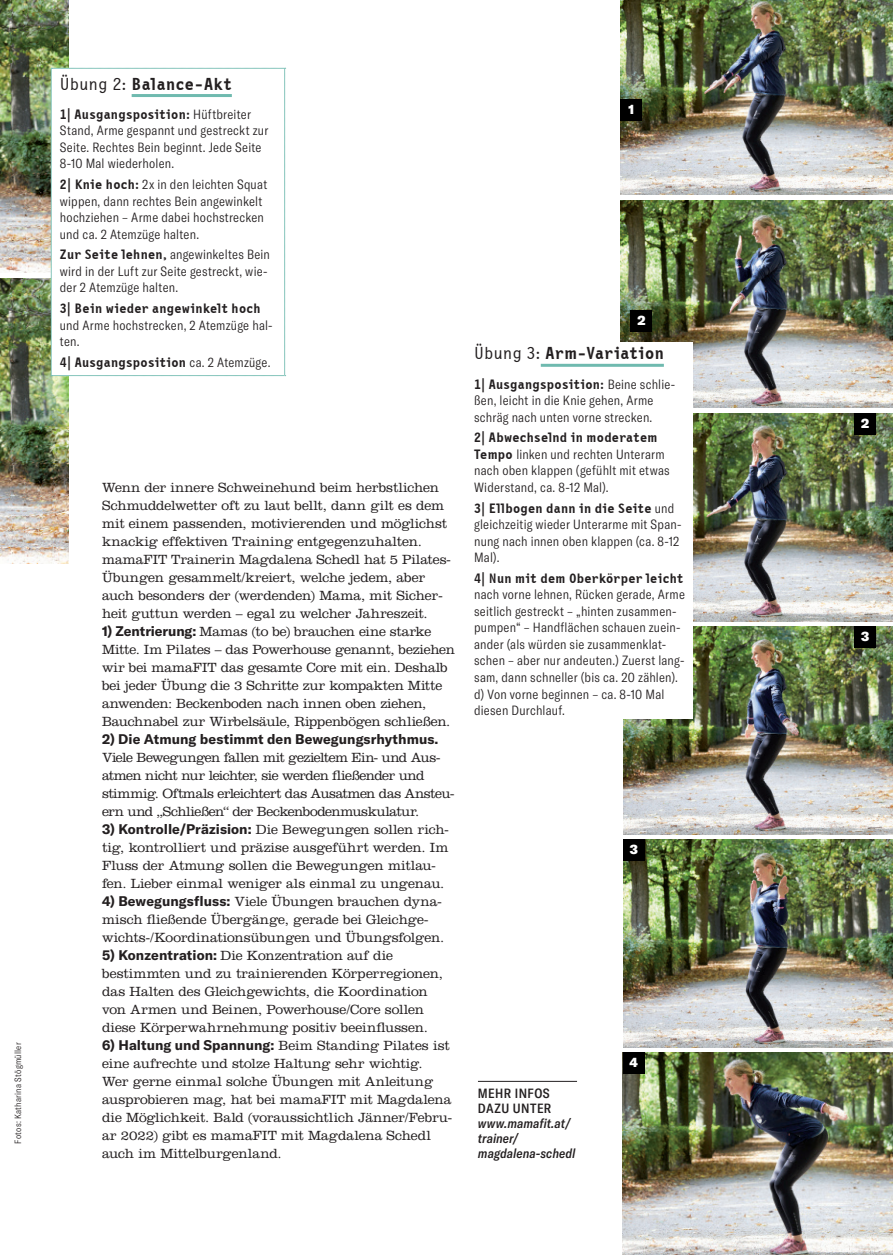
<style>
.page{position:relative;width:893px;height:1255px;background:#fff}
.page>*{position:absolute;margin:0;border:0;box-sizing:border-box;transform-origin:0 0}
.t1{font:700 18px "New Letter Gothic TT";letter-spacing:.025em;color:#231f20}
.t2{font:700 14.1px "New Letter Gothic TT";letter-spacing:.015em;color:#231f20}
.t3{font:300 13.8px/18px "Clarendon LT Std";letter-spacing:-.015em;color:#231f20}
.t4{font:300 13.8px/18px "Clarendon LT Std";letter-spacing:-.045em;color:#231f20}
.t5{font:700 13.8px "GT America";letter-spacing:.005em;color:#231f20}
.t6{font:300 condensed 13.2px/16.5px "GT America";letter-spacing:.015em;color:#231f20}
.t7{font:italic 500 condensed 13.2px/15px "GT America";letter-spacing:.005em;color:#231f20}
.t8{font:500 condensed 13.2px/15px "GT America";letter-spacing:.03em;color:#231f20}
.t9{font:900 13.2px "GT America";color:#fff}
.t10{font:300 condensed 9px "GT America";letter-spacing:.03em;color:#231f20}
.s1{font-weight:400}
.s2{font-family:"GT America";font-weight:300;font-stretch:condensed;font-size:13.2px}
.s3{font-family:"New Letter Gothic TT";font-weight:700;font-stretch:normal;font-size:14.1px}
.s4{font-family:"GT America";font-weight:700}
</style>
<div class="page">
<img style="left:693px;top:413px;width:200px;height:208px">
<img style="left:623px;top:1052px;width:270px;height:202px">
<img style="left:621px;top:200px;width:272px;height:208px">
<img style="left:623px;top:839px;width:270px;height:208px">
<img style="left:621px;top:0;width:272px;height:195px">
<img style="left:624px;top:626px;width:269px;height:208px">
<img style="left:0;top:278px;width:69px;height:285px">
<img style="left:0;top:0;width:69px;height:273px">
<svg style="left:51px;top:68px;width:235px;height:308px"></svg>
<div style="left:621px;top:99px;width:21px;height:21px;background:#000"></div>
<div style="left:631px;top:310px;width:21px;height:22px;background:#000"></div>
<div style="left:855px;top:626px;width:21px;height:21px;background:#000"></div>
<div style="left:855px;top:413px;width:21px;height:22px;background:#000"></div>
<div style="left:623px;top:839px;width:21px;height:21px;background:#000"></div>
<div style="left:623px;top:1052px;width:21px;height:21px;background:#000"></div>
<div style="left:470px;top:342px;width:222px;height:377px;background:#fff"></div>
<hr style="left:541px;top:364px;width:123px;height:3px;background:#6fbaaf">
<hr style="left:478px;top:1080px;width:99px;height:1px;background:#231f20">
<p class="t10" style="left:13px;top:1143px;width:103px;rotate:-90deg">Fotos: Katharina Stögmüller</p>
<h1 class="t1" style="left:60px;top:73px;width:173px"><span class="s1">Übung 2:</span> Balance-Akt</h1>
<p class="t2" style="left:60px;top:106px;width:193px">1| Ausgangsposition: <span class="s2">Hüftbreiter</span></p>
<p class="t6" style="left:60px;top:122px;width:210px">Stand, Arme gespannt und gestreckt zur<br>Seite. Rechtes Bein beginnt. Jede Seite<br>8-10 Mal wiederholen.</p>
<p class="t6" style="left:60px;top:176px;width:209px"><span class="s3">2| Knie hoch:</span> 2x in den leichten Squat wippen, dann rechtes Bein angewinkelt hochziehen – Arme dabei hochstrecken und ca. 2 Atemzüge halten.</p>
<p class="t6" style="left:60px;top:246px;width:211px"><span class="s3">Zur Seite lehnen,</span> angewinkeltes Bein wird in der Luft zur Seite gestreckt, wie&shy;der 2 Atemzüge halten.</p>
<p class="t2" style="left:60px;top:300px;width:202px">3| Bein wieder angewinkelt hoch</p>
<p class="t6" style="left:60px;top:317px;width:214px">und Arme hochstrecken, 2 Atemzüge hal&shy;ten.</p>
<p class="t2" style="left:60px;top:354px;width:212px">4| Ausgangsposition <span class="s2">ca. 2 Atemzüge.</span></p>
<p class="t3" style="left:102px;top:478px;width:350px">Wenn der innere Schweinehund beim herbstlichen Schmuddelwetter oft zu laut bellt, dann gilt es dem mit einem passenden, motivierenden und möglichst knackig effektiven Training entgegenzuhalten. mamaFIT Trainerin Magdalena Schedl hat 5 Pilates-Übungen gesammelt/kreiert, welche jedem, aber auch besonders der (werdenden) Mama, mit Sicher&shy;heit guttun werden – egal zu welcher Jahreszeit.</p>
<p class="t3" style="left:102px;top:622px;width:354px"><span class="s4">1) Zentrierung:</span> Mamas (to be) brauchen eine starke Mitte. Im Pilates – das Powerhouse genannt, beziehen wir bei mamaFIT das gesamte Core mit ein. Deshalb bei jeder Übung die 3 Schritte zur kompakten Mitte anwenden: Beckenboden nach innen oben ziehen, Bauchnabel zur Wirbelsäule, Rippenbögen schließen.</p>
<p class="t5" style="left:102px;top:730px;width:338px">2) Die Atmung bestimmt den Bewegungsrhythmus.</p>
<p class="t4" style="left:102px;top:748px;width:354px">Viele Bewegungen fallen mit gezieltem Ein- und Aus&shy;atmen nicht nur leichter, sie werden fließender und stimmig. Oftmals erleichtert das Ausatmen das Ansteu&shy;ern und „Schließen“ der Beckenbodenmuskulatur.</p>
<p class="t3" style="left:102px;top:820px;width:348px"><span class="s4">3) Kontrolle/Präzision:</span> Die Bewegungen sollen rich&shy;tig, kontrolliert und präzise ausgeführt werden. Im Fluss der Atmung sollen die Bewegungen mitlau&shy;fen. Lieber einmal weniger als einmal zu ungenau.</p>
<p class="t3" style="left:102px;top:892px;width:344px"><span class="s4">4) Bewegungsfluss:</span> Viele Übungen brauchen dyna&shy;misch fließende Übergänge, gerade bei Gleichge&shy;wichts-/Koordinationsübungen und Übungsfolgen.</p>
<p class="t3" style="left:102px;top:946px;width:343px"><span class="s4">5) Konzentration:</span> Die Konzentration auf die bestimmten und zu trainierenden Körperregionen, das Halten des Gleichgewichts, die Koordination von Armen und Beinen, Powerhouse/Core sollen diese Körperwahrnehmung positiv beeinflussen.</p>
<p class="t3" style="left:102px;top:1036px;width:352px"><span class="s4">6) Haltung und Spannung:</span> Beim Standing Pilates ist eine aufrechte und stolze Haltung sehr wichtig.<br>Wer gerne einmal solche Übungen mit Anleitung ausprobieren mag, hat bei mamaFIT mit Magdalena die Möglichkeit. Bald (voraussichtlich Jänner/Febru&shy;ar 2022) gibt es mamaFIT mit Magdalena Schedl auch im Mittelburgenland.</p>
<p class="t9" style="left:628px;top:100px;width:7px">1</p>
<p class="t9" style="left:637px;top:312px;width:10px">2</p>
<h1 class="t1" style="left:474px;top:343px;width:191px"><span class="s1">Übung 3:</span> Arm-Variation</h1>
<p class="t2" style="left:474px;top:376px;width:203px">1| Ausgangsposition: <span class="s2">Beine schlie-</span></p>
<p class="t6" style="left:474px;top:392px;width:181px">ßen, leicht in die Knie gehen, Arme schräg nach unten vorne strecken.</p>
<p class="t2" style="left:474px;top:429px;width:185px">2| Abwechselnd in moderatem</p>
<p class="t6" style="left:474px;top:446px;width:197px"><span class="s3">Tempo</span> linken und rechten Unterarm nach oben klappen (gefühlt mit etwas<br>Widerstand, ca. 8-12 Mal).</p>
<p class="t2" style="left:474px;top:500px;width:202px">3| Ellbogen dann in die Seite <span class="s2">und</span></p>
<p class="t6" style="left:474px;top:516px;width:209px">gleichzeitig wieder Unterarme mit Span&shy;nung nach innen oben klappen (ca. 8-12<br>Mal).</p>
<p class="t2" style="left:474px;top:570px;width:211px">4| Nun mit dem Oberkörper leicht</p>
<p class="t6" style="left:474px;top:586px;width:212px">nach vorne lehnen, Rücken gerade, Arme seitlich gestreckt – „hinten zusammen&shy;pumpen“ – Handflächen schauen zuein&shy;ander (als würden sie zusammenklat&shy;schen – aber nur andeuten.) Zuerst lang&shy;sam, dann schneller (bis ca. 20 zählen). d) Von vorne beginnen – ca. 8-10 Mal diesen Durchlauf.</p>
<p class="t9" style="left:630px;top:841px;width:10px">3</p>
<p class="t8" style="left:478px;top:1086px;width:75px">MEHR INFOS<br>DAZU UNTER</p>
<p class="t7" style="left:478px;top:1116px;width:99px">www.mamafit.at/ trainer/ magdalena-schedl</p>
<p class="t9" style="left:629px;top:1054px;width:10px">4</p>
<p class="t9" style="left:861px;top:415px;width:10px">2</p>
<p class="t9" style="left:861px;top:628px;width:10px">3</p>
</div>
